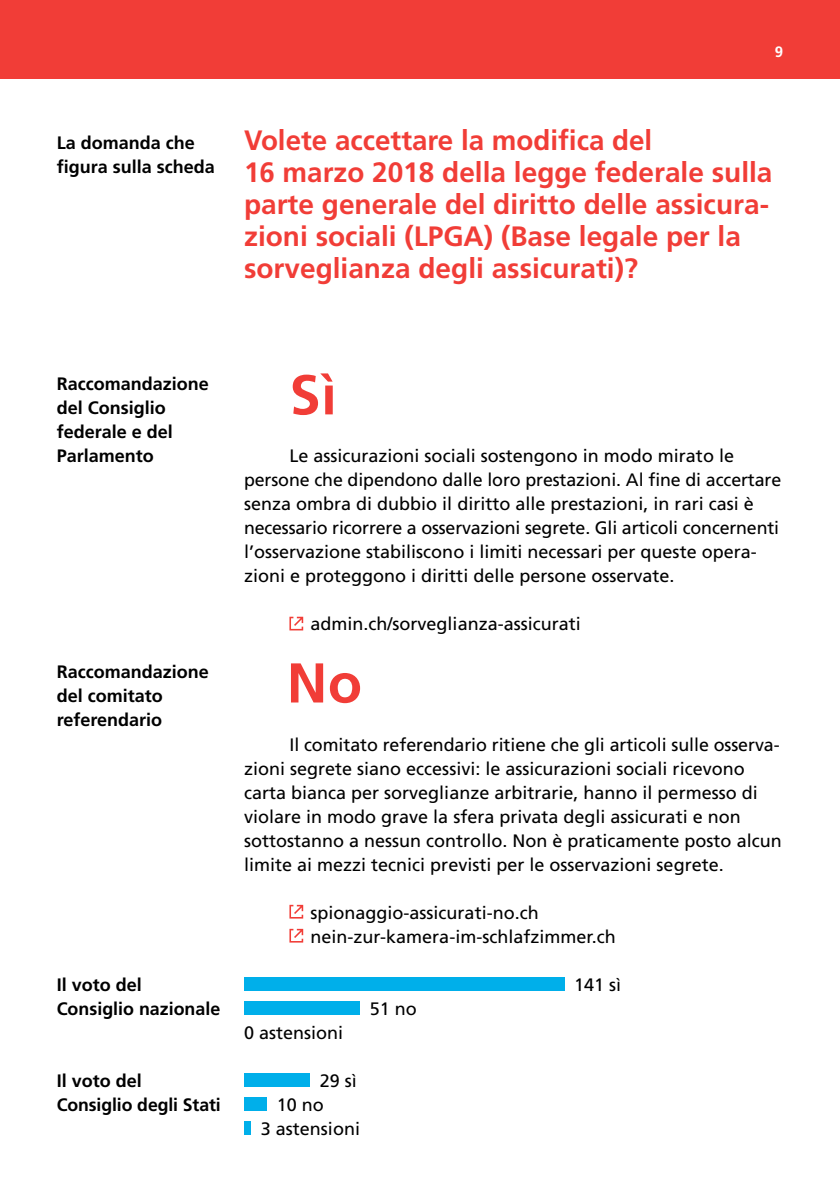
<style>
.page{position:relative;width:840px;height:1191px;background:#fff}
.page>*{position:absolute;margin:0;border:0;box-sizing:border-box;transform-origin:0 0}
.t1{font:700 56px "Frutiger LT Std";color:#f13d37}
.t2{font:700 28px/32px "Frutiger LT Std";color:#f13d37}
.t3{font:18px/24px "Frutiger LT Std";color:#000}
.t4{font:700 18px/24px "Frutiger LT Std";color:#000}
.t5{font:700 15px "Frutiger LT Std";color:#fff}
</style>
<div class="page">
<div style="left:0;top:0;width:839px;height:78px;background:#f13d37"></div>
<svg style="left:289px;top:616px;width:14px;height:14px"></svg>
<svg style="left:289px;top:904px;width:14px;height:14px"></svg>
<svg style="left:289px;top:928px;width:14px;height:14px"></svg>
<div style="left:244px;top:977px;width:320px;height:13px;background:#00afea"></div>
<div style="left:244px;top:1001px;width:115px;height:13px;background:#00afea"></div>
<div style="left:244px;top:1073px;width:66px;height:13px;background:#00afea"></div>
<div style="left:244px;top:1097px;width:22px;height:13px;background:#00afea"></div>
<div style="left:244px;top:1121px;width:7px;height:13px;background:#00afea"></div>
<h3 class="t4" style="left:57px;top:131px;width:160px">La domanda che figura sulla scheda</h3>
<p class="t5" style="left:774px;top:43px;width:10px">9</p>
<p class="t2" style="left:244px;top:125px;width:529px">Volete accettare la modifica del<br>16 marzo 2018 della legge federale sulla parte generale del diritto delle assicura&shy;zioni sociali (LPGA) (Base legale per la sorveglianza degli assicurati)?</p>
<h3 class="t4" style="left:57px;top:372px;width:154px">Raccomandazione del Consiglio federale e del<br>Parlamento</h3>
<h3 class="t4" style="left:57px;top:660px;width:154px">Raccomandazione del comitato referendario</h3>
<h3 class="t4" style="left:57px;top:972px;width:165px">Il voto del<br>Consiglio nazionale</h3>
<h3 class="t4" style="left:57px;top:1068px;width:165px">Il voto del<br>Consiglio degli Stati</h3>
<p class="t1" style="left:289px;top:362px;width:49px">Sì</p>
<p class="t3" style="left:244px;top:444px;width:538px;text-indent:45px">Le assicurazioni sociali sostengono in modo mirato le persone che dipendono dalle loro prestazioni. Al fine di accertare senza ombra di dubbio il diritto alle prestazioni, in rari casi è necessario ricorrere a osservazioni segrete. Gli articoli concernenti l’osservazione stabiliscono i limiti necessari per queste opera&shy;zioni e proteggono i diritti delle persone osservate.</p>
<p class="t3" style="left:310px;top:612px;width:272px">admin.ch/sorveglianza-assicurati</p>
<p class="t1" style="left:287px;top:650px;width:77px">No</p>
<p class="t3" style="left:244px;top:732px;width:539px;text-indent:45px">Il comitato referendario ritiene che gli articoli sulle osserva&shy;zioni segrete siano eccessivi: le assicurazioni sociali ricevono carta bianca per sorveglianze arbitrarie, hanno il permesso di violare in modo grave la sfera privata degli assicurati e non sottostanno a nessun controllo. Non è praticamente posto alcun limite ai mezzi tecnici previsti per le osservazioni segrete.</p>
<p class="t3" style="left:310px;top:900px;width:230px">spionaggio-assicurati-no.ch</p>
<p class="t3" style="left:310px;top:924px;width:307px">nein-zur-kamera-im-schlafzimmer.ch</p>
<p class="t3" style="left:574px;top:972px;width:49px">141 sì</p>
<p class="t3" style="left:369px;top:996px;width:49px">51 no</p>
<p class="t3" style="left:244px;top:1020px;width:101px">0 astensioni</p>
<p class="t3" style="left:320px;top:1068px;width:39px">29 sì</p>
<p class="t3" style="left:276px;top:1092px;width:49px">10 no</p>
<p class="t3" style="left:261px;top:1116px;width:101px">3 astensioni</p>
</div>
